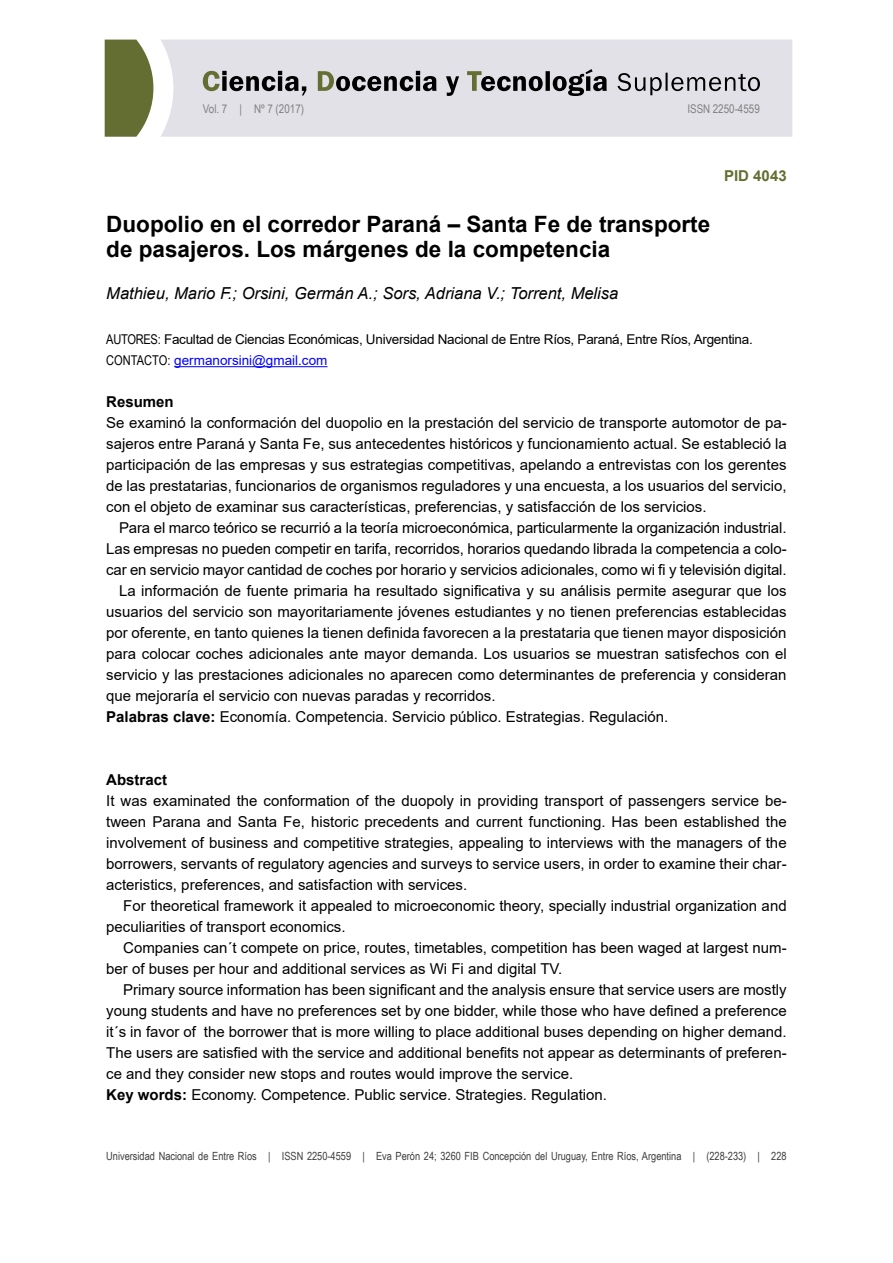
<style>
.page{position:relative;width:893px;height:1263px;background:#fff}
.page>*{position:absolute;margin:0;border:0;box-sizing:border-box;transform-origin:0 0}
.izquierda{font:700 22.5px "Arial";color:#000}
.izquierda-2{font:italic 16.5px "Arial";color:#000}
.justificado_sin_sang{font:15px/21px "Arial";color:#000;text-align:justify}
.izquierda-3{font:700 15px "Arial";color:#000}
.izquierda-4{font:700 15px "Arial";color:#646e32}
.izquierda-5{font:13.5px "Arial";letter-spacing:-.02em;color:#000}
.izquierda-6{font:13.5px "Arial";color:#00f}
.t1{font:12px "Arial Narrow";color:#808080}
.t2{font:11.25px "Arial Narrow";color:#3d3d3d}
.s1{font-family:"Arial Narrow"}
.s2{font-family:"Arial Narrow";color:#000}
.s3{font-weight:700}
</style>
<div class="page">
<hr style="left:174px;top:366px;width:153px;height:1px;background:#00f">
<div style="left:161px;top:40px;width:631px;height:97px;background:#e2e1e7"></div>
<svg style="left:105px;top:40px;width:48px;height:97px"></svg>
<svg style="left:203px;top:69px;width:404px;height:27px"></svg>
<svg style="left:617px;top:73px;width:143px;height:22px"></svg>
<p class="t1" style="left:203px;top:100px;width:103px">Vol. 7 | Nº 7 (2017)</p>
<p class="t1" style="left:687px;top:100px;width:74px">ISSN 2250-4559</p>
<p class="izquierda-4" style="left:724px;top:165px;width:64px">PID 4043</p>
<p class="izquierda" style="left:106px;top:208px;width:605px">Duopolio en el corredor Paraná – Santa Fe de transporte</p>
<p class="izquierda" style="left:106px;top:233px;width:505px">de pasajeros. Los márgenes de la competencia</p>
<p class="izquierda-2" style="left:106px;top:283px;width:513px">Mathieu, Mario F.; Orsini, Germán A.; Sors, Adriana V.; Torrent, Melisa</p>
<p class="izquierda-5" style="left:106px;top:330px;width:648px"><span class="s1">AUTORES:</span> Facultad de Ciencias Económicas, Universidad Nacional de Entre Ríos, Paraná, Entre Ríos, Argentina.</p>
<p class="izquierda-6" style="left:106px;top:351px;width:223px"><span class="s2">CONTACTO:</span> germanorsini@gmail.com</p>
<p class="izquierda-3" style="left:106px;top:391px;width:69px">Resumen</p>
<p class="justificado_sin_sang" style="left:106px;top:412px;width:682px">Se examinó la conformación del duopolio en la prestación del servicio de transporte automotor de pa&shy;sajeros entre Paraná y Santa Fe, sus antecedentes históricos y funcionamiento actual. Se estableció la participación de las empresas y sus estrategias competitivas, apelando a entrevistas con los gerentes de las prestatarias, funcionarios de organismos reguladores y una encuesta, a los usuarios del servicio, con el objeto de examinar sus características, preferencias, y satisfacción de los servicios.</p>
<p class="justificado_sin_sang" style="left:106px;top:517px;width:682px;text-indent:13px">Para el marco teórico se recurrió a la teoría microeconómica, particularmente la organización industrial.<br>Las empresas no pueden competir en tarifa, recorridos, horarios quedando librada la competencia a colo&shy;car en servicio mayor cantidad de coches por horario y servicios adicionales, como wi fi y televisión digital.</p>
<p class="justificado_sin_sang" style="left:106px;top:580px;width:682px;text-indent:13px">La información de fuente primaria ha resultado significativa y su análisis permite asegurar que los usuarios del servicio son mayoritariamente jóvenes estudiantes y no tienen preferencias establecidas por oferente, en tanto quienes la tienen definida favorecen a la prestataria que tienen mayor disposición para colocar coches adicionales ante mayor demanda. Los usuarios se muestran satisfechos con el servicio y las prestaciones adicionales no aparecen como determinantes de preferencia y consideran que mejoraría el servicio con nuevas paradas y recorridos.</p>
<p class="justificado_sin_sang" style="left:106px;top:706px;width:563px"><span class="s3">Palabras clave:</span> Economía. Competencia. Servicio público. Estrategias. Regulación.</p>
<p class="izquierda-3" style="left:106px;top:769px;width:62px">Abstract</p>
<p class="justificado_sin_sang" style="left:106px;top:790px;width:682px">It was examinated the conformation of the duopoly in providing transport of passengers service be&shy;tween Parana and Santa Fe, historic precedents and current functioning. Has been established the involvement of business and competitive strategies, appealing to interviews with the managers of the borrowers, servants of regulatory agencies and surveys to service users, in order to examine their char&shy;acteristics, preferences, and satisfaction with services.</p>
<p class="justificado_sin_sang" style="left:106px;top:895px;width:682px;text-indent:17px">For theoretical framework it appealed to microeconomic theory, specially industrial organization and peculiarities of transport economics.</p>
<p class="justificado_sin_sang" style="left:106px;top:937px;width:682px;text-indent:17px">Companies can´t compete on price, routes, timetables, competition has been waged at largest num&shy;ber of buses per hour and additional services as Wi Fi and digital TV.</p>
<p class="justificado_sin_sang" style="left:106px;top:979px;width:682px;text-indent:17px">Primary source information has been significant and the analysis ensure that service users are mostly young students and have no preferences set by one bidder, while those who have defined a preference it´s in favor of the borrower that is more willing to place additional buses depending on higher demand.<br>The users are satisfied with the service and additional benefits not appear as determinants of preferen&shy;ce and they consider new stops and routes would improve the service.</p>
<p class="justificado_sin_sang" style="left:106px;top:1084px;width:502px"><span class="s3">Key words:</span> Economy. Competence. Public service. Strategies. Regulation.</p>
<p class="t2" style="left:106px;top:1148px;width:682px">Universidad Nacional de Entre Ríos | ISSN 2250-4559 | Eva Perón 24; 3260 FIB Concepción del Uruguay, Entre Ríos, Argentina | (228-233) | 228</p>
</div>
